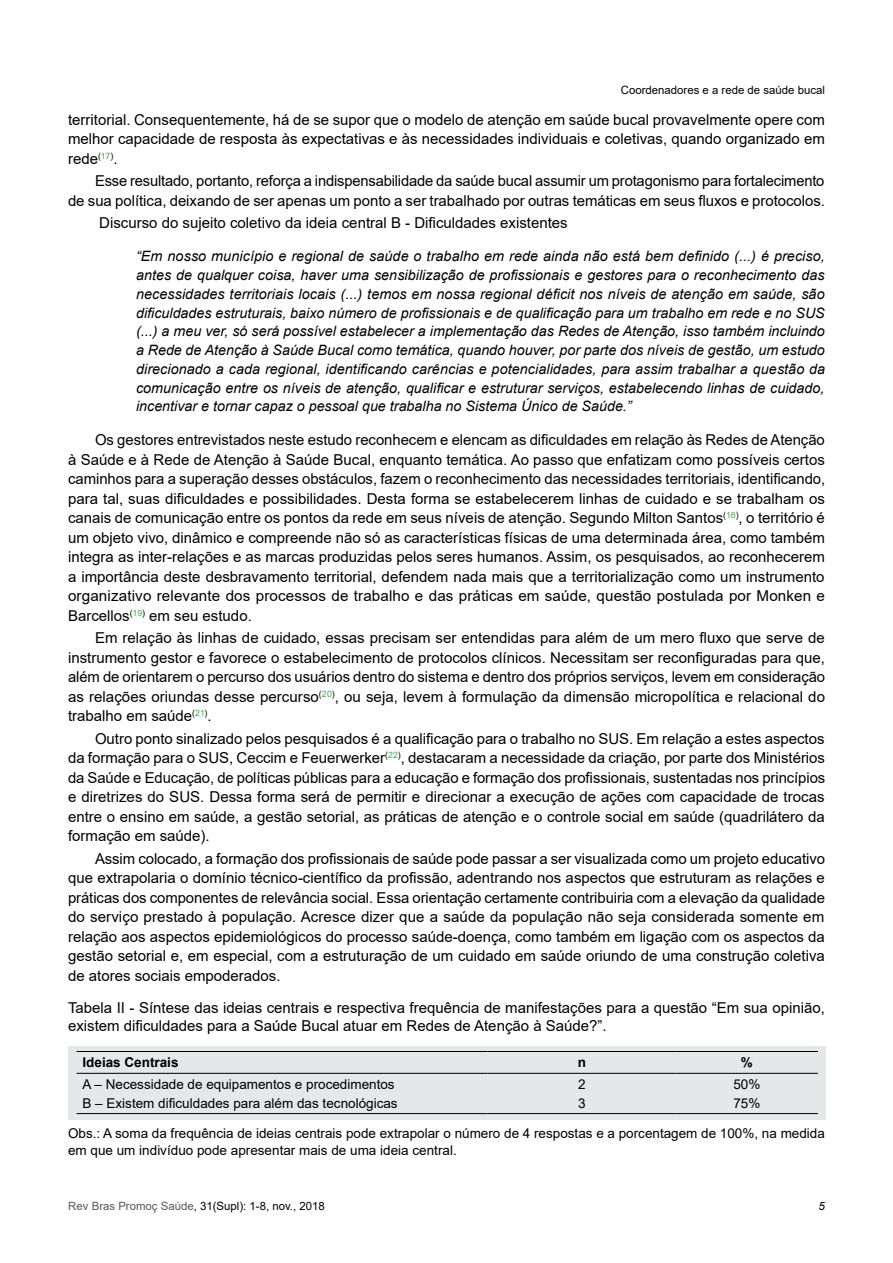
<style>
.page{position:relative;width:893px;height:1263px;background:#fff}
.page>*{position:absolute;margin:0;border:0;box-sizing:border-box;transform-origin:0 0}
.TEXTO{font:15px/19.5px "Arial";color:#000;text-align:justify}
.Tabela{font:15px/18px "Arial";color:#000}
.Citacao_Italico{font:italic 14.25px/18.8px "Arial";color:#000;text-align:justify}
.Legenda{font:13.5px/16.2px "Arial";color:#000}
.TEXTO_TABELA{font:13.5px "Arial";color:#000}
.TEXTO_TABELA-2{font:700 13.5px "Arial";color:#000}
.t1{font:11.4px "Arial";color:#000}
.t2{font:italic 11.4px "Arial";color:#000}
.s1{color:#58595b}
</style>
<div class="page">
<div style="left:68px;top:1046px;width:757px;height:73px;background:#e6e7e8"></div>
<hr style="left:77px;top:1051px;width:411px;height:1px;background:#000">
<hr style="left:488px;top:1051px;width:188px;height:1px;background:#000">
<hr style="left:676px;top:1051px;width:142px;height:1px;background:#000">
<hr style="left:77px;top:1073px;width:411px;height:1px;background:#000">
<hr style="left:488px;top:1073px;width:188px;height:1px;background:#000">
<hr style="left:676px;top:1073px;width:142px;height:1px;background:#000">
<hr style="left:77px;top:1113px;width:411px;height:1px;background:#000">
<hr style="left:488px;top:1113px;width:188px;height:1px;background:#000">
<hr style="left:676px;top:1113px;width:142px;height:1px;background:#000">
<p class="t1" style="left:621px;top:82px;width:206px">Coordenadores e a rede de saúde bucal</p>
<p class="TEXTO" style="left:68px;top:110px;width:758px">territorial. Consequentemente, há de se supor que o modelo de atenção em saúde bucal provavelmente opere com melhor capacidade de resposta às expectativas e às necessidades individuais e coletivas, quando organizado em rede<sup>(</sup><sup>17</sup><sup>)</sup>.</p>
<p class="TEXTO" style="left:68px;top:171px;width:758px;text-align:right">Esse resultado, portanto, reforça a indispensabilidade da saúde bucal assumir um protagonismo para fortalecimento<br>de sua política, deixando de ser apenas um ponto a ser trabalhado por outras temáticas em seus fluxos e protocolos.</p>
<p class="TEXTO" style="left:99px;top:213px;width:470px">Discurso do sujeito coletivo da ideia central B - Dificuldades existentes</p>
<p class="Citacao_Italico" style="left:136px;top:247px;width:691px">“Em nosso município e regional de saúde o trabalho em rede ainda não está bem definido (...) é preciso, antes de qualquer coisa, haver uma sensibilização de profissionais e gestores para o reconhecimento das necessidades territoriais locais (...) temos em nossa regional déficit nos níveis de atenção em saúde, são dificuldades estruturais, baixo número de profissionais e de qualificação para um trabalho em rede e no SUS (...) a meu ver, só será possível estabelecer a implementação das Redes de Atenção, isso também incluindo a Rede de Atenção à Saúde Bucal como temática, quando houver, por parte dos níveis de gestão, um estudo direcionado a cada regional, identificando carências e potencialidades, para assim trabalhar a questão da comunicação entre os níveis de atenção, qualificar e estruturar serviços, estabelecendo linhas de cuidado, incentivar e tornar capaz o pessoal que trabalha no Sistema Único de Saúde.”</p>
<p class="TEXTO" style="left:68px;top:430px;width:759px;text-indent:27px">Os gestores entrevistados neste estudo reconhecem e elencam as dificuldades em relação às Redes de Atenção à Saúde e à Rede de Atenção à Saúde Bucal, enquanto temática. Ao passo que enfatizam como possíveis certos caminhos para a superação desses obstáculos, fazem o reconhecimento das necessidades territoriais, identificando, para tal, suas dificuldades e possibilidades. Desta forma se estabelecerem linhas de cuidado e se trabalham os canais de comunicação entre os pontos da rede em seus níveis de atenção. Segundo Milton Santos<sup>(</sup><sup>18</sup><sup>)</sup>, o território é um objeto vivo, dinâmico e compreende não só as características físicas de uma determinada área, como também integra as inter-relações e as marcas produzidas pelos seres humanos. Assim, os pesquisados, ao reconhecerem a importância deste desbravamento territorial, defendem nada mais que a territorialização como um instrumento organizativo relevante dos processos de trabalho e das práticas em saúde, questão postulada por Monken e Barcellos<sup>(</sup><sup>19</sup><sup>)</sup> em seu estudo.</p>
<p class="TEXTO" style="left:68px;top:628px;width:759px;text-indent:27px">Em relação às linhas de cuidado, essas precisam ser entendidas para além de um mero fluxo que serve de instrumento gestor e favorece o estabelecimento de protocolos clínicos. Necessitam ser reconfiguradas para que, além de orientarem o percurso dos usuários dentro do sistema e dentro dos próprios serviços, levem em consideração as relações oriundas desse percurso<sup>(</sup><sup>20</sup><sup>)</sup>, ou seja, levem à formulação da dimensão micropolítica e relacional do trabalho em saúde<sup>(</sup><sup>21</sup><sup>)</sup>.</p>
<p class="TEXTO" style="left:68px;top:728px;width:759px;text-indent:27px">Outro ponto sinalizado pelos pesquisados é a qualificação para o trabalho no SUS. Em relação a estes aspectos da formação para o SUS, Ceccim e Feuerwerker<sup>(</sup><sup>22</sup><sup>)</sup>, destacaram a necessidade da criação, por parte dos Ministérios da Saúde e Educação, de políticas públicas para a educação e formação dos profissionais, sustentadas nos princípios e diretrizes do SUS. Dessa forma será de permitir e direcionar a execução de ações com capacidade de trocas entre o ensino em saúde, a gestão setorial, as práticas de atenção e o controle social em saúde (quadrilátero da formação em saúde).</p>
<p class="TEXTO" style="left:68px;top:848px;width:759px;text-indent:27px">Assim colocado, a formação dos profissionais de saúde pode passar a ser visualizada como um projeto educativo que extrapolaria o domínio técnico-científico da profissão, adentrando nos aspectos que estruturam as relações e práticas dos componentes de relevância social. Essa orientação certamente contribuiria com a elevação da qualidade do serviço prestado à população. Acresce dizer que a saúde da população não seja considerada somente em relação aos aspectos epidemiológicos do processo saúde-doença, como também em ligação com os aspectos da gestão setorial e, em especial, com a estruturação de um cuidado em saúde oriundo de uma construção coletiva de atores sociais empoderados.</p>
<p class="Tabela" style="left:68px;top:998px;width:758px">Tabela II - Síntese das ideias centrais e respectiva frequência de manifestações para a questão “Em sua opinião, existem dificuldades para a Saúde Bucal atuar em Redes de Atenção à Saúde?”.</p>
<p class="TEXTO_TABELA-2" style="left:83px;top:1053px;width:98px">Ideias Centrais</p>
<p class="TEXTO_TABELA-2" style="left:578px;top:1053px;width:10px">n</p>
<p class="TEXTO_TABELA-2" style="left:741px;top:1053px;width:14px">%</p>
<p class="TEXTO_TABELA" style="left:83px;top:1075px;width:314px">A – Necessidade de equipamentos e procedimentos</p>
<p class="TEXTO_TABELA" style="left:83px;top:1093px;width:317px">B – Existem dificuldades para além das tecnológicas</p>
<p class="TEXTO_TABELA" style="left:733px;top:1075px;width:29px">50%</p>
<p class="TEXTO_TABELA" style="left:733px;top:1093px;width:29px">75%</p>
<p class="Legenda" style="left:68px;top:1125px;width:758px">Obs.: A soma da frequência de ideias centrais pode extrapolar o número de 4 respostas e a porcentagem de 100%, na medida em que um indivíduo pode apresentar mais de uma ideia central.</p>
<p class="TEXTO_TABELA" style="left:578px;top:1075px;width:9px">2</p>
<p class="TEXTO_TABELA" style="left:578px;top:1093px;width:9px">3</p>
<p class="t1" style="left:68px;top:1198px;width:258px"><span class="s1">Rev Bras Promoç Saúde</span>, 31(Supl): 1-8, nov., 2018</p>
<p class="t2" style="left:819px;top:1198px;width:8px">5</p>
</div>
